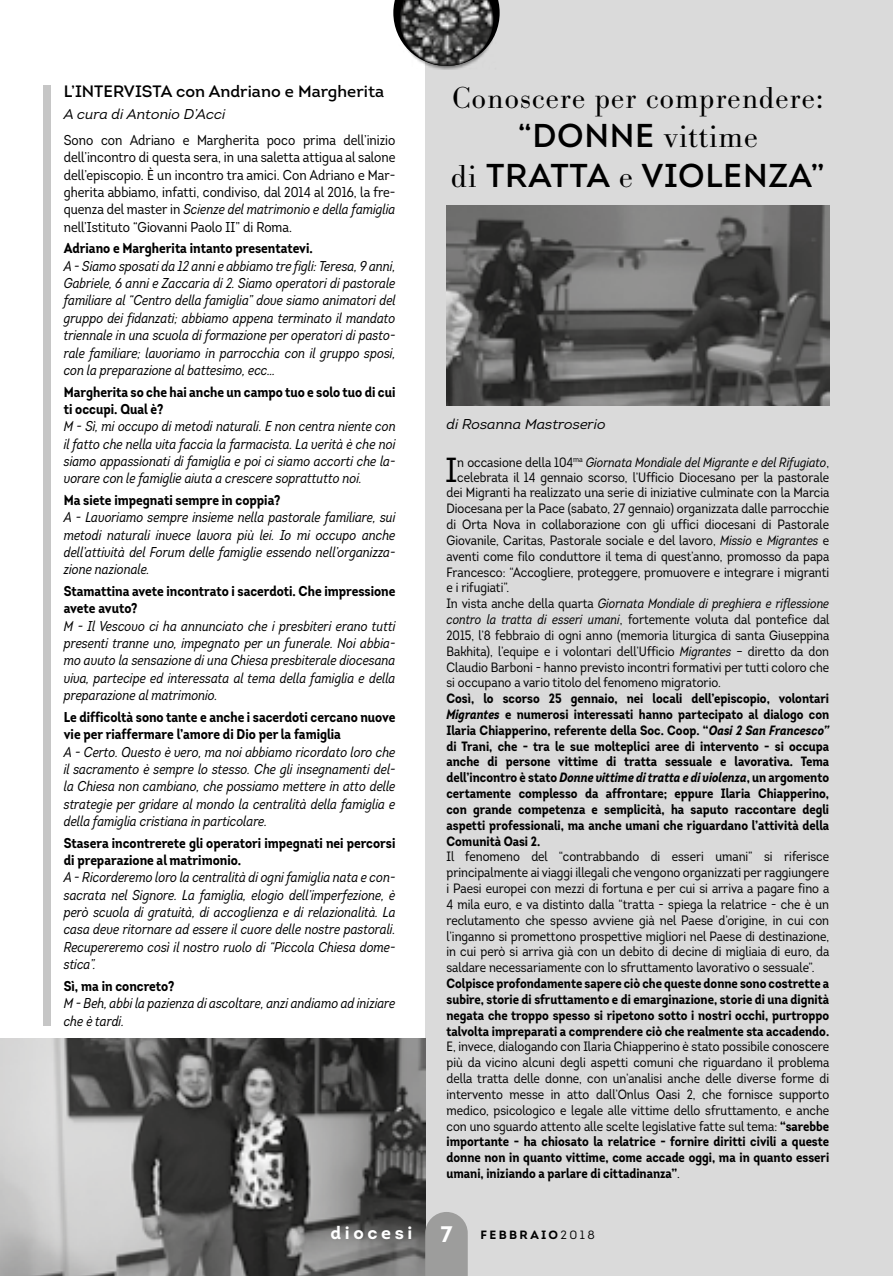
<style>
.page{position:relative;width:893px;height:1276px;background:#fff}
.page>*{position:absolute;margin:0;border:0;box-sizing:border-box;transform-origin:0 0}
.t1{font:34.65px "Intro Cond";color:#000}
.t2{font:33px "Intro";letter-spacing:.02em;color:#000}
.t3{font:300 33px "Bodoni Antiqua T";letter-spacing:.02em;color:#000}
.t4{font:300 31.5px "Bodoni Antiqua T";letter-spacing:.025em;color:#000}
.t5{font:700 18px "Intro";letter-spacing:.2em;color:#fff}
.t6{font:16.5px "Intro";color:#000}
.t7{font:italic 14.25px/17.4px "Intro Cond";color:#000;text-align:justify}
.t8{font:700 14.25px/17.4px "Intro Cond";color:#000}
.t9{font:14.25px/17.4px "Intro Cond";color:#000;text-align:justify}
.t10{font:italic 14.25px "Intro";color:#000}
.t11{font:13.5px/15.8px "Intro Cond";color:#000;text-align:justify}
.t12{font:700 13.5px/15.8px "Intro Cond";color:#000;text-align:justify}
.t13{font:italic 13.5px "Intro Cond";color:#000}
.t14{font:700 12px "Intro";letter-spacing:.2em;color:#000}
.s1{font-style:italic}
.s2{font-family:"Intro";font-weight:400}
.s3{font-family:"Bodoni Antiqua T";font-weight:300}
.s4{font-style:normal}
.s5{font-weight:700}
.s6{font-size:22.5px;color:#fff}
.s7{font-weight:400}
</style>
<div class="page">
<div style="left:425px;top:0;width:468px;height:1276px;background:#dadada"></div>
<img style="left:0;top:1038px;width:425px;height:238px">
<svg style="left:393px;top:0;width:107px;height:35px"></svg>
<svg style="left:425px;top:1212px;width:43px;height:64px;background:#a0a09f"></svg>
<div style="left:398px;top:0;width:99px;height:70px;background:#000;opacity:.5"></div>
<img style="left:400px;top:0;width:93px;height:66px">
<div style="left:44px;top:85px;width:7px;height:940px;background:#c6c6c6"></div>
<img style="left:446px;top:205px;width:383px;height:200px">
<p class="t6" style="left:64px;top:81px;width:322px">L’INTERVISTA con Andriano e Margherita</p>
<p class="t10" style="left:64px;top:105px;width:163px">A cura di Antonio D’Acci</p>
<p class="t9" style="left:64px;top:131px;width:333px">Sono con Adriano e Margherita poco prima dell’inizio dell’incontro di questa sera, in una saletta attigua al salone dell’episcopio. È un incontro tra amici. Con Adriano e Mar&shy;gherita abbiamo, infatti, condiviso, dal 2014 al 2016, la fre&shy;quenza del master in <span class="s1">Scienze del matrimonio e della famiglia </span>nell’Istituto “Giovanni Paolo II” di Roma.</p>
<p class="t8" style="left:64px;top:240px;width:251px">Adriano e Margherita intanto presentatevi.</p>
<p class="t7" style="left:64px;top:257px;width:333px">A - Siamo sposati da 12 anni e abbiamo tre figli: Teresa, 9 anni, Gabriele, 6 anni e Zaccaria di 2. Siamo operatori di pastorale familiare al “Centro della famiglia” dove siamo animatori del gruppo dei fidanzati; abbiamo appena terminato il mandato triennale in una scuola di formazione per operatori di pasto&shy;rale familiare; lavoriamo in parrocchia con il gruppo sposi, con la preparazione al battesimo, ecc…</p>
<p class="t8" style="left:64px;top:383px;width:333px">Margherita so che hai anche un campo tuo e solo tuo di cui ti occupi. Qual è?</p>
<p class="t7" style="left:64px;top:418px;width:333px">M - Sì, mi occupo di metodi naturali. E non centra niente con il fatto che nella vita faccia la farmacista. La verità è che noi siamo appassionati di famiglia e poi ci siamo accorti che la&shy;vorare con le famiglie aiuta a crescere soprattutto noi.</p>
<p class="t8" style="left:64px;top:491px;width:218px">Ma siete impegnati sempre in coppia?</p>
<p class="t7" style="left:64px;top:509px;width:333px">A - Lavoriamo sempre insieme nella pastorale familiare, sui metodi naturali invece lavora più lei. Io mi occupo anche dell’attività del Forum delle famiglie essendo nell’organizza&shy;zione nazionale.</p>
<p class="t8" style="left:64px;top:582px;width:333px">Stamattina avete incontrato i sacerdoti. Che impressione avete avuto?</p>
<p class="t7" style="left:64px;top:617px;width:333px">M - Il Vescovo ci ha annunciato che i presbiteri erano tutti presenti tranne uno, impegnato per un funerale. Noi abbia&shy;mo avuto la sensazione di una Chiesa presbiterale diocesana viva, partecipe ed interessata al tema della famiglia e della preparazione al matrimonio.</p>
<p class="t8" style="left:64px;top:708px;width:333px">Le difficoltà sono tante e anche i sacerdoti cercano nuove vie per riaffermare l’amore di Dio per la famiglia</p>
<p class="t7" style="left:64px;top:743px;width:333px">A - Certo. Questo è vero, ma noi abbiamo ricordato loro che il sacramento è sempre lo stesso. Che gli insegnamenti del&shy;la Chiesa non cambiano, che possiamo mettere in atto delle strategie per gridare al mondo la centralità della famiglia e della famiglia cristiana in particolare.</p>
<p class="t8" style="left:64px;top:834px;width:333px">Stasera incontrerete gli operatori impegnati nei percorsi di preparazione al matrimonio.</p>
<p class="t7" style="left:64px;top:869px;width:333px">A - Ricorderemo loro la centralità di ogni famiglia nata e con&shy;sacrata nel Signore. La famiglia, elogio dell’imperfezione, è però scuola di gratuità, di accoglienza e di relazionalità. La casa deve ritornare ad essere il cuore delle nostre pastorali.<br>Recupereremo così il nostro ruolo di “Piccola Chiesa dome&shy;stica”.</p>
<p class="t8" style="left:64px;top:977px;width:112px">Sì, ma in concreto?</p>
<p class="t7" style="left:64px;top:994px;width:333px">M - Beh, abbi la pazienza di ascoltare, anzi andiamo ad iniziare che è tardi.</p>
<h3 class="t5" style="left:330px;top:1221px;width:84px">diocesi</h3>
<h3 class="t4" style="left:452px;top:79px;width:373px">Conoscere per comprendere:</h3>
<h2 class="t3" style="left:518px;top:117px;width:242px"><span class="s2">“DONNE</span> vittime</h2>
<h2 class="t2" style="left:451px;top:155px;width:375px"><span class="s3">di</span> TRATTA <span class="s3">e</span> VIOLENZA”</h2>
<p class="t10" style="left:446px;top:416px;width:161px">di Rosanna Mastroserio</p>
<h1 class="t1" style="left:445px;top:448px;width:13px">I</h1>
<p class="t13" style="left:457px;top:454px;width:373px"><span class="s4">n occasione della 104</span><sup>ma</sup> Giornata Mondiale del Migrante e del Rifugiato<span class="s4">,</span></p>
<p class="t11" style="left:457px;top:469px;width:373px">celebrata il 14 gennaio scorso, l’Ufficio Diocesano per la pastorale</p>
<p class="t11" style="left:446px;top:485px;width:384px">dei Migranti ha realizzato una serie di iniziative culminate con la Marcia</p>
<p class="t11" style="left:446px;top:501px;width:384px">Diocesana per la Pace (sabato, 27 gennaio) organizzata dalle parrocchie</p>
<p class="t11" style="left:446px;top:516px;width:384px">di Orta Nova in collaborazione con gli uffici diocesani di Pastorale</p>
<p class="t11" style="left:446px;top:532px;width:384px">Giovanile, Caritas, Pastorale sociale e del lavoro, <span class="s1">Missio</span> e <span class="s1">Migrantes</span> e</p>
<p class="t11" style="left:446px;top:548px;width:384px">aventi come filo conduttore il tema di quest’anno, promosso da papa</p>
<p class="t11" style="left:446px;top:564px;width:384px">Francesco: “Accogliere, proteggere, promuovere e integrare i migranti</p>
<p class="t11" style="left:446px;top:580px;width:64px">e i rifugiati”.</p>
<p class="t13" style="left:446px;top:595px;width:384px"><span class="s4">In vista anche della quarta</span> Giornata Mondiale di preghiera e riflessione</p>
<p class="t11" style="left:446px;top:611px;width:385px"><span class="s1">contro la tratta di esseri umani</span>, fortemente voluta dal pontefice dal</p>
<p class="t11" style="left:446px;top:627px;width:384px">2015, l’8 febbraio di ogni anno (memoria liturgica di santa Giuseppina</p>
<p class="t11" style="left:446px;top:643px;width:384px">Bakhita), l’equipe e i volontari dell’Ufficio <span class="s1">Migrantes</span> – diretto da don</p>
<p class="t11" style="left:446px;top:659px;width:384px">Claudio Barboni - hanno previsto incontri formativi per tutti coloro che</p>
<p class="t11" style="left:446px;top:675px;width:276px">si occupano a vario titolo del fenomeno migratorio.</p>
<p class="t12" style="left:446px;top:690px;width:384px">Così, lo scorso 25 gennaio, nei locali dell’episcopio, volontari <span class="s1">Migrantes</span> e numerosi interessati hanno partecipato al dialogo con Ilaria Chiapperino, referente della Soc. Coop. “<span class="s1">Oasi 2 San Francesco” </span>di Trani, che - tra le sue molteplici aree di intervento - si occupa anche di persone vittime di tratta sessuale e lavorativa. Tema dell’incontro è stato <span class="s1">Donne vittime di tratta e di violenza</span>, un argomento certamente complesso da affrontare; eppure Ilaria Chiapperino, con grande competenza e semplicità, ha saputo raccontare degli aspetti professionali, ma anche umani che riguardano l’attività della Comunità Oasi 2.</p>
<p class="t11" style="left:446px;top:849px;width:384px">Il fenomeno del “contrabbando di esseri umani” si riferisce principalmente ai viaggi illegali che vengono organizzati per raggiungere i Paesi europei con mezzi di fortuna e per cui si arriva a pagare fino a 4 mila euro, e va distinto dalla “tratta - spiega la relatrice - che è un reclutamento che spesso avviene già nel Paese d’origine, in cui con l’inganno si promettono prospettive migliori nel Paese di destinazione, in cui però si arriva già con un debito di decine di migliaia di euro, da saldare necessariamente con lo sfruttamento lavorativo o sessuale”.</p>
<p class="t12" style="left:446px;top:975px;width:384px">Colpisce profondamente sapere ciò che queste donne sono costrette a subire, storie di sfruttamento e di emarginazione, storie di una dignità negata che troppo spesso si ripetono sotto i nostri occhi, purtroppo talvolta impreparati a comprendere ciò che realmente sta accadendo.</p>
<p class="t11" style="left:446px;top:1039px;width:384px">E, invece, dialogando con Ilaria Chiapperino è stato possibile conoscere più da vicino alcuni degli aspetti comuni che riguardano il problema della tratta delle donne, con un’analisi anche delle diverse forme di intervento messe in atto dall’Onlus Oasi 2, che fornisce supporto medico, psicologico e legale alle vittime dello sfruttamento, e anche con uno sguardo attento alle scelte legislative fatte sul tema: <span class="s5">“sarebbe importante - ha chiosato la relatrice - fornire diritti civili a queste donne non in quanto vittime, come accade oggi, ma in quanto esseri umani, iniziando a parlare di cittadinanza”</span>.</p>
<p class="t14" style="left:440px;top:1227px;width:156px"><span class="s6">7</span> FEBBRAIO<span class="s7">2018</span></p>
</div>
